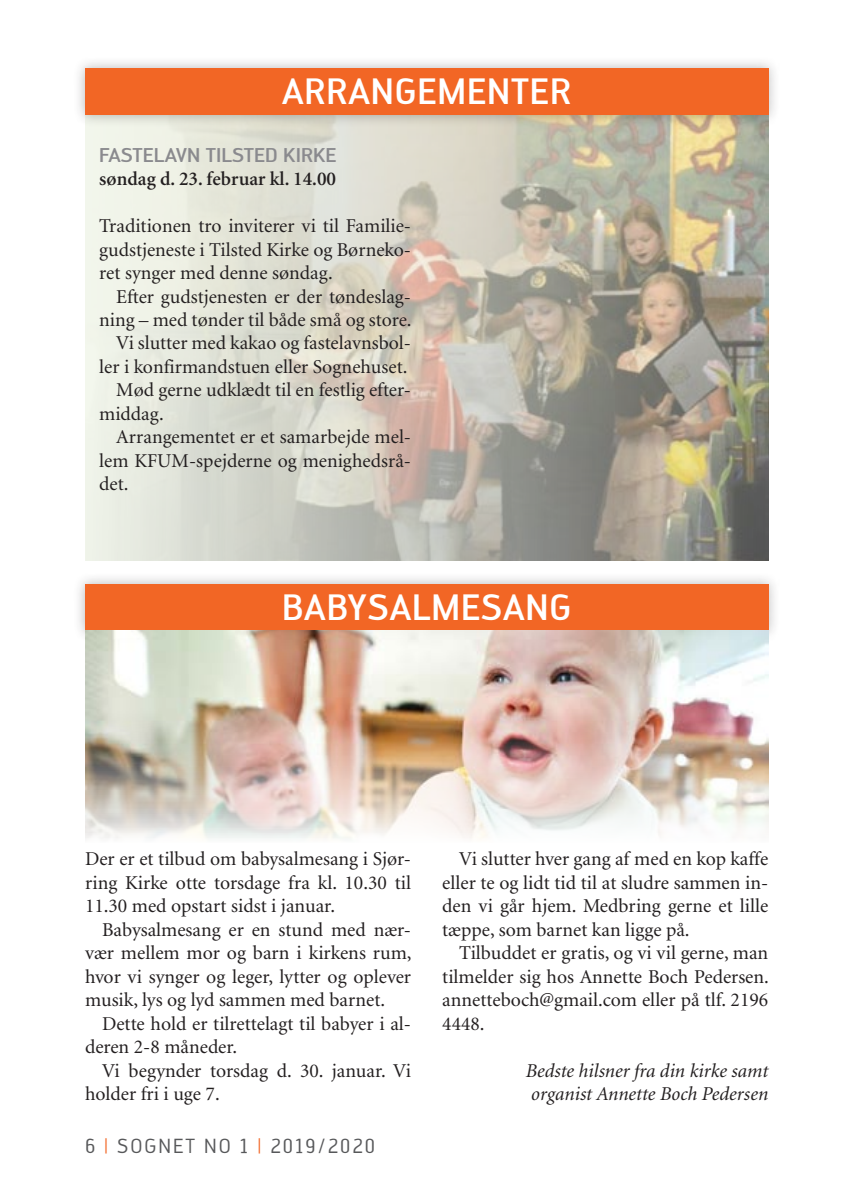
<style>
.page{position:relative;width:842px;height:1191px;background:#fff}
.page>*{position:absolute;margin:0;border:0;box-sizing:border-box;transform-origin:0 0}
.t1{font:500 36px "Engel";letter-spacing:.025em;color:#fff;scale:.95 1}
.t2{font:20px "Engel";letter-spacing:.1em;color:#57585a}
.Brødtxt_m_indr{font:19.6px/23.4px "Minion";color:#231f20;text-align:justify}
.Brødtxt_u_indr{font:19.6px/23.4px "Minion";color:#231f20;text-align:justify}
.Brødtxt_m_indr-2{font:italic 19.6px "Minion";color:#231f20}
.Brødtxt_u_indr-2{font:600 19.6px "Minion";color:#231f20}
.Arrangement_overskri{font:500 19.6px "Engel";color:#8a8a8e}
.s1{color:#f26625}
</style>
<div class="page">
<img style="left:85px;top:127px;width:683px;height:433px">
<div style="left:73px;top:56px;width:708px;height:71px;background:#231f20;opacity:.3"></div>
<div style="left:85px;top:68px;width:683px;height:47px;background:#f26625"></div>
<div style="left:73px;top:572px;width:708px;height:71px;background:#231f20;opacity:.3"></div>
<div style="left:85px;top:584px;width:683px;height:47px;background:#f26625"></div>
<img style="left:85px;top:631px;width:683px;height:207px">
<p class="t1" style="left:282px;top:71px;width:306px">ARRANGEMENTER</p>
<p class="Arrangement_overskri" style="left:99px;top:143px;width:239px">FASTELAVN TILSTED KIRKE</p>
<p class="Brødtxt_u_indr-2" style="left:99px;top:169px;width:238px">søndag d. 23. februar kl. 14.00</p>
<p class="Brødtxt_u_indr" style="left:99px;top:215px;width:313px">Traditionen tro inviterer vi til Familie&shy;gudstjeneste i Tilsted Kirke og Børneko&shy;ret synger med denne søndag.</p>
<p class="Brødtxt_m_indr" style="left:99px;top:285px;width:314px;text-align:right">Efter gudstjenesten er der tøndeslag&shy;ning – med tønder til både små og store.</p>
<p class="Brødtxt_m_indr" style="left:99px;top:332px;width:313px;text-align:right">Vi slutter med kakao og fastelavnsbol&shy;ler i konfirmandstuen eller Sognehuset.</p>
<p class="Brødtxt_m_indr" style="left:99px;top:379px;width:313px;text-indent:17px">Mød gerne udklædt til en festlig efter&shy;middag.</p>
<p class="Brødtxt_m_indr" style="left:99px;top:426px;width:313px;text-indent:17px">Arrangementet er et samarbejde mel&shy;lem KFUM-spejderne og menighedsrå&shy;det.</p>
<p class="t1" style="left:282px;top:586px;width:306px">BABYSALMESANG</p>
<p class="Brødtxt_u_indr" style="left:85px;top:848px;width:328px">Der er et tilbud om babysalmesang i Sjør&shy;ring Kirke otte torsdage fra kl. 10.30 til 11.30 med opstart sidst i januar.</p>
<p class="Brødtxt_m_indr" style="left:85px;top:918px;width:328px;text-indent:17px">Babysalmesang er en stund med nær&shy;vær mellem mor og barn i kirkens rum, hvor vi synger og leger, lytter og oplever musik, lys og lyd sammen med barnet.</p>
<p class="Brødtxt_m_indr" style="left:85px;top:1012px;width:327px;text-indent:17px">Dette hold er tilrettelagt til babyer i al&shy;deren 2-8 måneder.</p>
<p class="Brødtxt_m_indr" style="left:85px;top:1059px;width:328px;text-indent:17px">Vi begynder torsdag d. 30. januar. Vi holder fri i uge 7.</p>
<p class="t2" style="left:85px;top:1134px;width:291px">6 <span class="s1">|</span> SOGNET NO 1 <span class="s1">|</span> 2019/2020</p>
<p class="Brødtxt_m_indr" style="left:442px;top:848px;width:328px;text-indent:17px">Vi slutter hver gang af med en kop kaffe eller te og lidt tid til at sludre sammen in&shy;den vi går hjem. Medbring gerne et lille tæppe, som barnet kan ligge på.</p>
<p class="Brødtxt_m_indr" style="left:442px;top:942px;width:328px;text-indent:17px">Tilbuddet er gratis, og vi vil gerne, man tilmelder sig hos Annette Boch Pedersen. annetteboch@gmail.com eller på tlf. 2196<br>4448.</p>
<p class="Brødtxt_m_indr-2" style="left:526px;top:1060px;width:244px">Bedste hilsner fra din kirke samt</p>
<p class="Brødtxt_m_indr-2" style="left:531px;top:1084px;width:239px">organist Annette Boch Pedersen</p>
</div>
